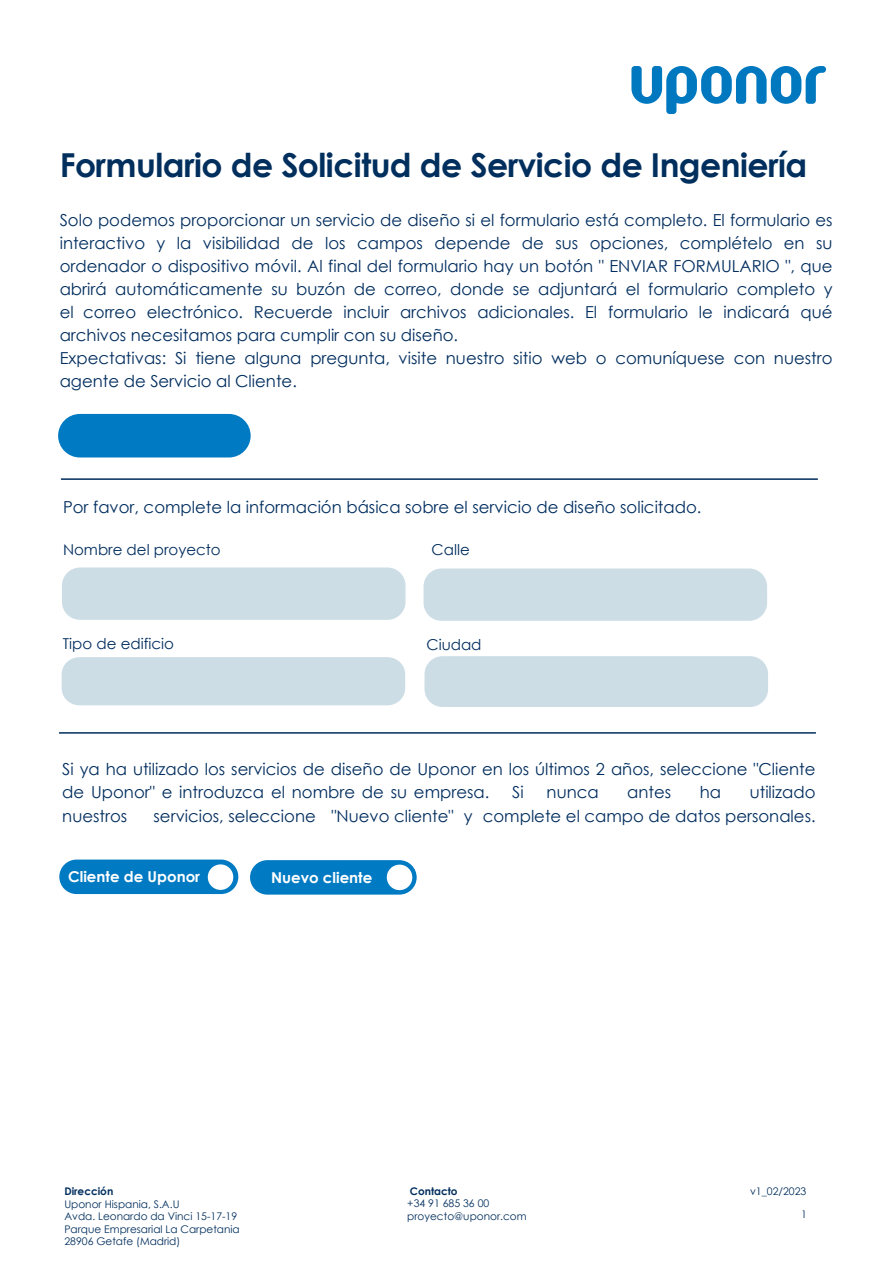
<style>
.page{position:relative;width:893px;height:1263px;background:#fff}
.page>*{position:absolute;margin:0;border:0;box-sizing:border-box;transform-origin:0 0}
.cover_subline_24_30{font:700 33px "Century Gothic";letter-spacing:-.015em;color:#002e5d}
.cover_subline_24_30-2{font:16.5px/23.1px "Century Gothic";color:#002d5e}
.cover_subline_24_30-3{font:15px "Century Gothic";color:#002d5e}
.t1{font:700 15px "Century Gothic";color:#fff}
.t2{font:10.5px/12.6px "Century Gothic";color:#002e5d}
.t3{font:700 10.5px "Century Gothic";color:#002e5d}
</style>
<div class="page">
<svg style="left:631px;top:66px;width:195px;height:48px"></svg>
<div style="left:58px;top:414px;width:193px;height:43px;background:#007ac2;border-radius:22px"></div>
<div style="left:62px;top:567px;width:344px;height:53px;background:#cddde6;border-radius:18px"></div>
<div style="left:62px;top:657px;width:343px;height:48px;background:#cddde6;border-radius:18px"></div>
<div style="left:424px;top:656px;width:344px;height:51px;background:#cddde6;border-radius:18px"></div>
<hr style="left:59px;top:732px;width:757px;height:2px;background:#002d5e">
<hr style="left:61px;top:478px;width:757px;height:2px;background:#002d5e">
<div style="left:59px;top:859px;width:179px;height:35px;background:#007ac2;border-radius:17px"></div>
<div style="left:250px;top:860px;width:167px;height:35px;background:#007ac2;border-radius:17px"></div>
<div style="left:387px;top:865px;width:25px;height:25px;background:#fff;border-radius:50%"></div>
<div style="left:208px;top:864px;width:25px;height:26px;background:#fff;border-radius:50%"></div>
<div style="left:423px;top:568px;width:344px;height:53px;background:#cddde6;border-radius:18px"></div>
<p class="cover_subline_24_30" style="left:60px;top:140px;width:749px">Formulario de Solicitud de Servicio de Ingeniería</p>
<p class="cover_subline_24_30-2" style="left:60px;top:208px;width:774px">Solo podemos proporcionar un servicio de diseño si el formulario está completo. El formulario es interactivo y la visibilidad de los campos depende de sus opciones, complételo en su ordenador o dispositivo móvil. Al final del formulario hay un botón " ENVIAR FORMULARIO ", que abrirá automáticamente su buzón de correo, donde se adjuntará el formulario completo y el correo electrónico. Recuerde incluir archivos adicionales. El formulario le indicará qué archivos necesitamos para cumplir con su diseño.<br>Expectativas: Si tiene alguna pregunta, visite nuestro sitio web o comuníquese con nuestro agente de Servicio al Cliente.</p>
<p class="cover_subline_24_30-2" style="left:63px;top:495px;width:640px">Por favor, complete la información básica sobre el servicio de diseño solicitado.</p>
<p class="cover_subline_24_30-3" style="left:63px;top:539px;width:159px">Nombre del proyecto</p>
<p class="cover_subline_24_30-3" style="left:432px;top:539px;width:40px">Calle</p>
<p class="cover_subline_24_30-3" style="left:63px;top:633px;width:113px">Tipo de edificio</p>
<p class="cover_subline_24_30-3" style="left:426px;top:634px;width:57px">Ciudad</p>
<p class="cover_subline_24_30-2" style="left:62px;top:757px;width:755px">Si ya ha utilizado los servicios de diseño de Uponor en los últimos 2 años, seleccione "Cliente de Uponor" e introduzca el nombre de su empresa.</p>
<p class="cover_subline_24_30-2" style="left:512px;top:781px;width:13px">Si</p>
<p class="cover_subline_24_30-2" style="left:547px;top:781px;width:54px">nunca</p>
<p class="cover_subline_24_30-2" style="left:627px;top:781px;width:46px">antes</p>
<p class="cover_subline_24_30-2" style="left:700px;top:781px;width:23px">ha</p>
<p class="cover_subline_24_30-2" style="left:750px;top:781px;width:67px">utilizado</p>
<p class="cover_subline_24_30-2" style="left:62px;top:804px;width:66px">nuestros</p>
<p class="cover_subline_24_30-2" style="left:154px;top:804px;width:664px">servicios, seleccione "Nuevo cliente" y complete el campo de datos personales.</p>
<p class="t1" style="left:68px;top:865px;width:133px">Cliente de Uponor</p>
<p class="t1" style="left:271px;top:866px;width:103px">Nuevo cliente</p>
<p class="t3" style="left:64px;top:1183px;width:50px">Dirección</p>
<p class="t2" style="left:64px;top:1197px;width:177px">Uponor Hispania, S.A.U<br>Avda. Leonardo da Vinci 15-17-19<br>Parque Empresarial La Carpetania<br>28906 Getafe (Madrid)</p>
<p class="t3" style="left:410px;top:1183px;width:49px">Contacto</p>
<p class="t2" style="left:407px;top:1197px;width:121px">+34 91 685 36 00 proyecto@uponor.com</p>
<p class="t2" style="left:750px;top:1179px;width:58px;line-height:22.8px;text-align:right">v1_02/2023<br>1</p>
</div>
